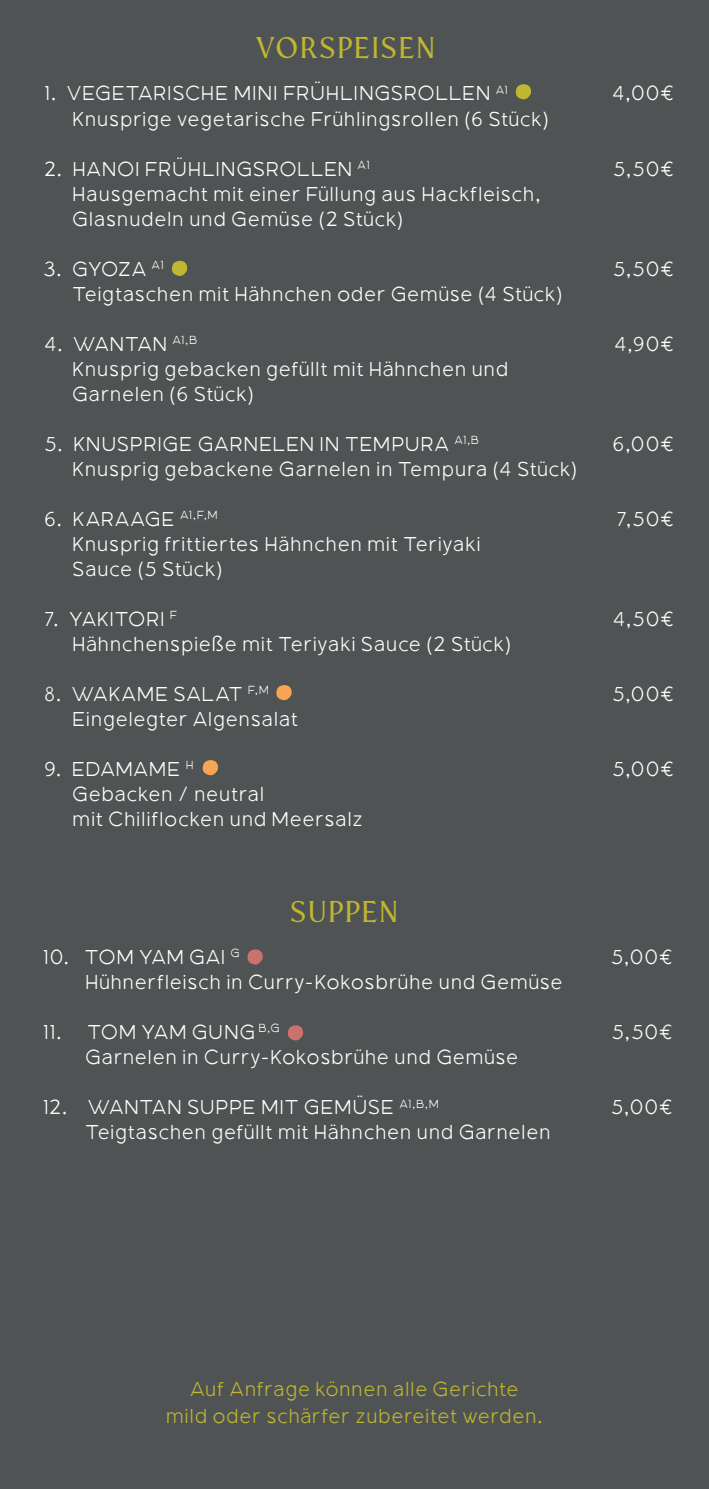
<style>
.page{position:relative;width:709px;height:1489px;background:#fff}
.page>*{position:absolute;margin:0;border:0;box-sizing:border-box;transform-origin:0 0}
.t1{font:30px "Mondia";letter-spacing:.05em;color:#bfb632}
.t2{font:100 20px/25px "ALEXSANSPRO";letter-spacing:.02em;color:#fff}
.t3{font:100 20px/27.5px "ALEXSANSPRO";letter-spacing:.02em;color:#bfb632;text-align:center}
</style>
<div class="page">
<div style="left:0;top:0;width:709px;height:1488px;background:#505353"></div>
<svg style="left:515px;top:84px;width:16px;height:16px"></svg>
<svg style="left:172px;top:261px;width:15px;height:15px"></svg>
<svg style="left:276px;top:685px;width:16px;height:15px"></svg>
<svg style="left:202px;top:760px;width:16px;height:15px"></svg>
<svg style="left:247px;top:949px;width:16px;height:15px"></svg>
<svg style="left:287px;top:1025px;width:16px;height:15px"></svg>
<h1 class="t1" style="left:255px;top:29px;width:181px">VORSPEISEN</h1>
<p class="t2" style="left:72px;top:81px;width:478px;text-indent:-28px">1. VEGETARISCHE MINI FRÜHLINGSROLLEN <sup>A1<br></sup>Knusprige vegetarische Frühlingsrollen (6 Stück)</p>
<p class="t2" style="left:72px;top:156px;width:470px;text-indent:-28px">2. HANOI FRÜHLINGSROLLEN <sup>A1<br></sup>Hausgemacht mit einer Füllung aus Hackfleisch,<br>Glasnudeln und Gemüse (2 Stück)</p>
<p class="t2" style="left:72px;top:256px;width:492px;text-indent:-28px">3. GYOZA <sup>A1<br></sup>Teigtaschen mit Hähnchen oder Gemüse (4 Stück)</p>
<p class="t2" style="left:72px;top:331px;width:438px;text-indent:-28px">4. WANTAN <sup>A1,B<br></sup>Knusprig gebacken gefüllt mit Hähnchen und<br>Garnelen (6 Stück)</p>
<p class="t2" style="left:72px;top:431px;width:507px;text-indent:-28px">5. KNUSPRIGE GARNELEN IN TEMPURA <sup>A1,B<br></sup>Knusprig gebackene Garnelen in Tempura (4 Stück)</p>
<p class="t2" style="left:72px;top:506px;width:410px;text-indent:-28px">6. KARAAGE <sup>A1,F,M<br></sup>Knusprig frittiertes Hähnchen mit Teriyaki<br>Sauce (5 Stück)</p>
<p class="t2" style="left:72px;top:606px;width:441px;text-indent:-28px">7. YAKITORI <sup>F<br></sup>Hähnchenspieße mit Teriyaki Sauce (2 Stück)</p>
<p class="t2" style="left:72px;top:681px;width:227px;text-indent:-28px">8. WAKAME SALAT <sup>F,M<br></sup>Eingelegter Algensalat</p>
<p class="t2" style="left:72px;top:756px;width:292px;text-indent:-28px">9. EDAMAME <sup>H<br></sup>Gebacken / neutral<br>mit Chiliflocken und Meersalz</p>
<h1 class="t1" style="left:290px;top:893px;width:109px">SUPPEN</h1>
<p class="t2" style="left:85px;top:944px;width:479px;text-indent:-43px">10. TOM YAM GAI <sup>G<br></sup>Hühnerfleisch in Curry-Kokosbrühe und Gemüse</p>
<p class="t2" style="left:85px;top:1019px;width:435px;text-indent:-43px">11. TOM YAM GUNG <sup>B,G<br></sup>Garnelen in Curry-Kokosbrühe und Gemüse</p>
<p class="t2" style="left:85px;top:1094px;width:467px;text-indent:-43px">12. WANTAN SUPPE MIT GEMÜSE <sup>A1,B,M<br></sup>Teigtaschen gefüllt mit Hähnchen und Garnelen</p>
<p class="t2" style="left:611px;top:81px;width:65px">4,00€</p>
<p class="t2" style="left:612px;top:156px;width:64px">5,50€</p>
<p class="t2" style="left:612px;top:256px;width:64px">5,50€</p>
<p class="t2" style="left:614px;top:331px;width:62px">4,90€</p>
<p class="t2" style="left:612px;top:431px;width:64px">6,00€</p>
<p class="t2" style="left:616px;top:506px;width:60px">7,50€</p>
<p class="t2" style="left:612px;top:606px;width:64px">4,50€</p>
<p class="t2" style="left:611px;top:681px;width:65px">5,00€</p>
<p class="t2" style="left:611px;top:756px;width:65px">5,00€</p>
<p class="t2" style="left:610px;top:944px;width:65px">5,00€</p>
<p class="t2" style="left:611px;top:1019px;width:64px">5,50€</p>
<p class="t2" style="left:610px;top:1094px;width:65px">5,00€</p>
<p class="t3" style="left:166px;top:1374px;width:379px">Auf Anfrage können alle Gerichte<br>mild oder schärfer zubereitet werden.</p>
</div>
